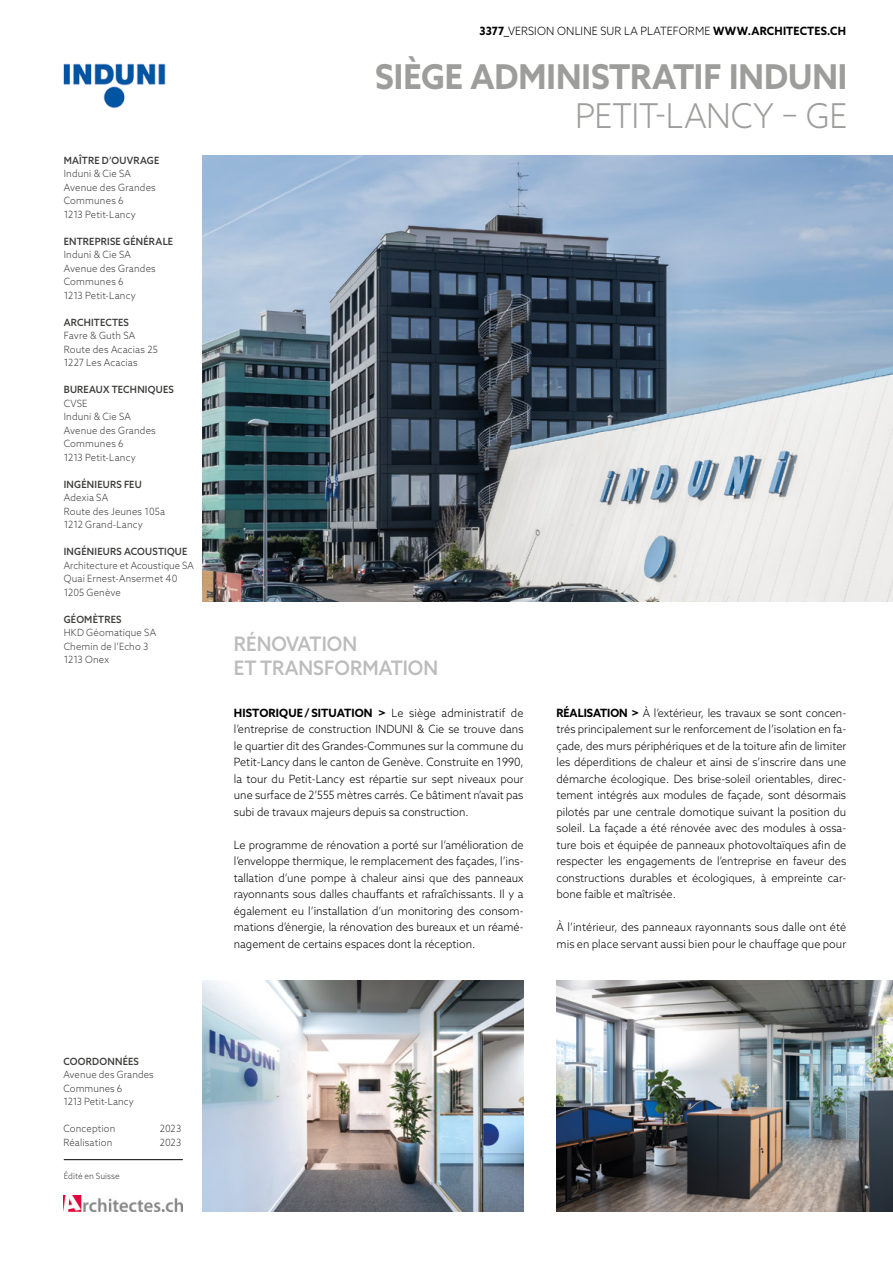
<style>
.page{position:relative;width:893px;height:1263px;background:#fff}
.page>*{position:absolute;margin:0;border:0;box-sizing:border-box;transform-origin:0 0}
.t1{font:700 34.2px "Azo Sans";color:#9d9d9c;scale:.95 1}
.t2{font:300 34.2px "Azo Sans";letter-spacing:-.005em;color:#9d9d9c;scale:.95 1}
.t3{font:500 19.95px/24px "Azo Sans";color:#bcbcbc;scale:.95 1}
.t4{font:300 11.4px/16.5px "Azo Sans";color:#000;text-align:justify;scale:.95 1}
.t5{font:300 10.05px/13.5px "Azo Sans";letter-spacing:.015em;color:#3c3c3b;scale:.95 1}
.t6{font:500 10.05px "Azo Sans";letter-spacing:.025em;color:#3c3c3b;scale:.95 1}
.t7{font:300 10.05px/13.5px "Azo Sans";letter-spacing:.015em;color:#3c3c3b;scale:.94 1}
.t8{font:300 8.55px "Azo Sans";letter-spacing:.01em;color:#3c3c3b;scale:.95 1}
.s1{font-weight:700}
</style>
<div class="page">
<img style="left:202px;top:156px;width:691px;height:445px">
<hr style="left:64px;top:1159px;width:119px;height:1px;background:#000">
<img style="left:64px;top:1195px;width:119px;height:16px">
<img style="left:202px;top:981px;width:322px;height:230px">
<img style="left:556px;top:981px;width:337px;height:231px">
<img style="left:63px;top:63px;width:103px;height:46px">
<p class="t6" style="left:64px;top:154px;width:102px">MAÎTRE D’OUVRAGE</p>
<p class="t5" style="left:64px;top:167px;width:98px">Induni &amp; Cie SA<br>Avenue des Grandes<br>Communes 6<br>1213 Petit-Lancy</p>
<p class="t6" style="left:64px;top:235px;width:117px">ENTREPRISE GÉNÉRALE</p>
<p class="t5" style="left:64px;top:248px;width:98px">Induni &amp; Cie SA<br>Avenue des Grandes<br>Communes 6<br>1213 Petit-Lancy</p>
<p class="t6" style="left:64px;top:316px;width:70px">ARCHITECTES</p>
<p class="t5" style="left:64px;top:329px;width:100px">Favre &amp; Guth SA<br>Route des Acacias 25<br>1227 Les Acacias</p>
<p class="t6" style="left:64px;top:383px;width:117px">BUREAUX TECHNIQUES</p>
<p class="t5" style="left:64px;top:396px;width:98px">CVSE<br>Induni &amp; Cie SA<br>Avenue des Grandes<br>Communes 6<br>1213 Petit-Lancy</p>
<p class="t6" style="left:64px;top:478px;width:84px">INGÉNIEURS FEU</p>
<p class="t5" style="left:64px;top:491px;width:108px">Adexia SA<br>Route des Jeunes 105a<br>1212 Grand-Lancy</p>
<p class="t6" style="left:64px;top:545px;width:132px">INGÉNIEURS ACOUSTIQUE</p>
<p class="t7" style="left:64px;top:558px;width:140px">Architecture et Acoustique SA<br>Quai Ernest-Ansermet 40<br>1205 Genève</p>
<p class="t6" style="left:64px;top:613px;width:62px">GÉOMÈTRES</p>
<p class="t5" style="left:64px;top:626px;width:99px">HKD Géomatique SA<br>Chemin de l’Echo 3<br>1213 Onex</p>
<p class="t4" style="left:479px;top:23px;width:387px"><span class="s1">3377_</span>VERSION ONLINE SUR LA PLATEFORME <span class="s1">WWW.ARCHITECTES.CH</span></p>
<h1 class="t1" style="left:375px;top:54px;width:499px">SIÈGE ADMINISTRATIF INDUNI</h1>
<h1 class="t2" style="left:575px;top:94px;width:288px">PETIT-LANCY – GE</h1>
<h2 class="t3" style="left:234px;top:631px;width:217px">RÉNOVATION<br>ET TRANSFORMATION</h2>
<p class="t4" style="left:234px;top:704px;width:306px"><span class="s1">HISTORIQUE / SITUATION &gt;</span> Le siège administratif de l’entreprise de construction INDUNI &amp; Cie se trouve dans le quartier dit des Grandes-Communes sur la commune du Petit-Lancy dans le canton de Genève. Construite en 1990, la tour du Petit-Lancy est répartie sur sept niveaux pour une surface de 2’555 mètres carrés. Ce bâtiment n’avait pas subi de travaux majeurs depuis sa construction.</p>
<p class="t4" style="left:234px;top:836px;width:306px">Le programme de rénovation a porté sur l’amélioration de l’enveloppe thermique, le remplacement des façades, l’ins&shy;tallation d’une pompe à chaleur ainsi que des panneaux rayonnants sous dalles chauffants et rafraîchissants. Il y a également eu l’installation d’un monitoring des consom&shy;mations d’énergie, la rénovation des bureaux et un réamé&shy;nagement de certains espaces dont la réception.</p>
<p class="t4" style="left:556px;top:704px;width:306px"><span class="s1">RÉALISATION &gt;</span> À l’extérieur, les travaux se sont concen&shy;trés principalement sur le renforcement de l’isolation en fa&shy;çade, des murs périphériques et de la toiture afin de limiter les déperditions de chaleur et ainsi de s’inscrire dans une démarche écologique. Des brise-soleil orientables, direc&shy;tement intégrés aux modules de façade, sont désormais pilotés par une centrale domotique suivant la position du soleil. La façade a été rénovée avec des modules à ossa&shy;ture bois et équipée de panneaux photovoltaïques afin de respecter les engagements de l’entreprise en faveur des constructions durables et écologiques, à empreinte car&shy;bone faible et maîtrisée.</p>
<p class="t4" style="left:556px;top:919px;width:306px">À l’intérieur, des panneaux rayonnants sous dalle ont été mis en place servant aussi bien pour le chauffage que pour</p>
<p class="t6" style="left:63px;top:1054px;width:81px">COORDONNÉES</p>
<p class="t5" style="left:63px;top:1068px;width:97px">Avenue des Grandes<br>Communes 6<br>1213 Petit-Lancy</p>
<p class="t5" style="left:63px;top:1122px;width:56px">Conception</p>
<p class="t5" style="left:160px;top:1122px;width:24px">2023</p>
<p class="t5" style="left:63px;top:1135px;width:53px">Réalisation</p>
<p class="t5" style="left:160px;top:1135px;width:24px">2023</p>
<p class="t8" style="left:64px;top:1170px;width:61px">Édité en Suisse</p>
</div>
